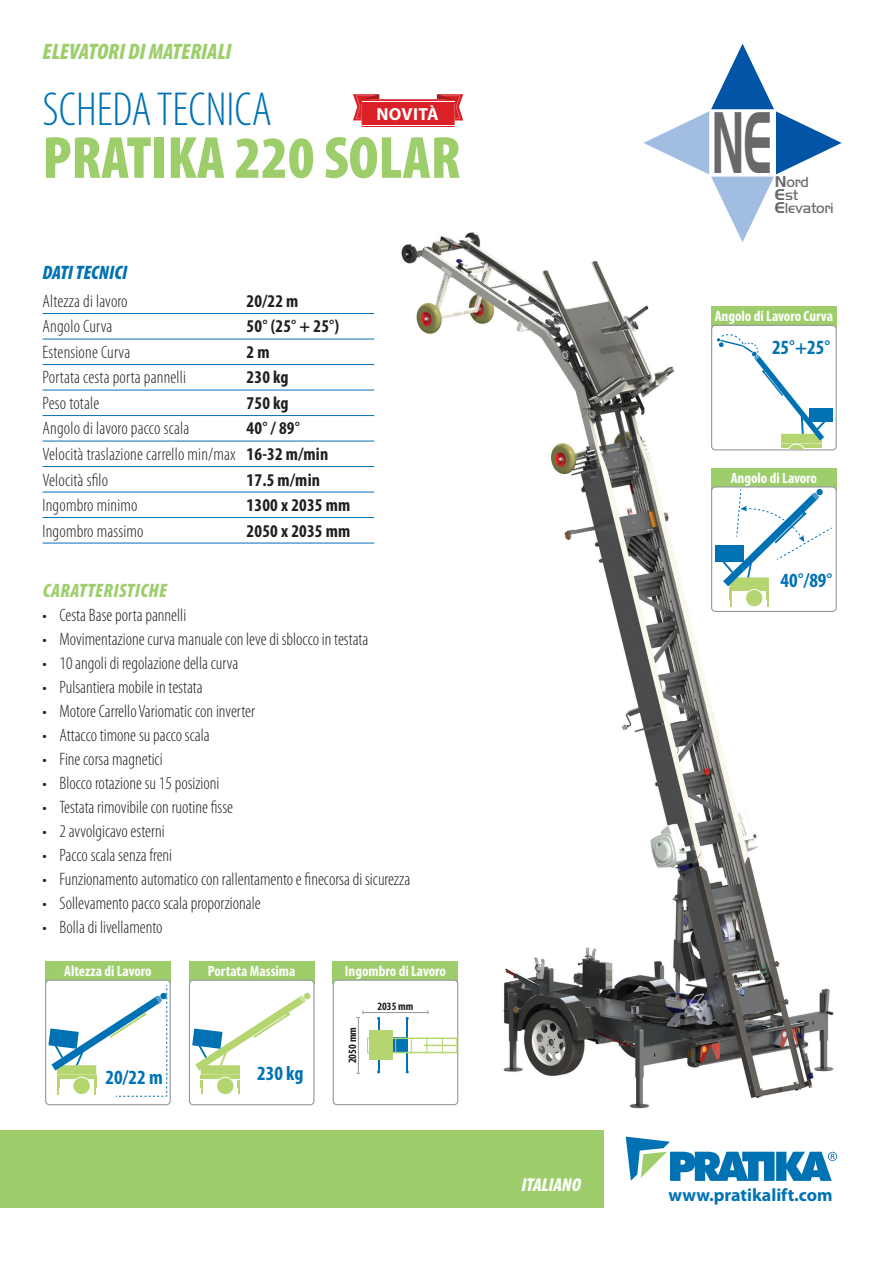
<style>
.page{position:relative;width:893px;height:1263px;background:#fff}
.page>*{position:absolute;margin:0;border:0;box-sizing:border-box;transform-origin:0 0}
.t1{font:84.6px "Handel Gothic BT";color:#69696c;scale:.5 1}
.t2{font:900 condensed 60px "Myriad Pro";color:#9dce6b}
.t3{font:300 condensed 48px "Myriad Pro";color:#0072b4}
.t4{font:italic 900 condensed 22.5px "Myriad Pro";color:#9dce6b}
.t5{font:700 condensed 20.25px "Myriad Pro";color:#0072b4}
.t6{font:italic 900 condensed 19.5px "Myriad Pro";letter-spacing:.02em;color:#9dce6b}
.t7{font:italic 900 condensed 19.5px "Myriad Pro";color:#0072b4}
.t8{font:italic 900 condensed 18.75px "Myriad Pro";color:#fff}
.t9{font:300 condensed 18px/25.5px "Myriad Pro";color:#231f20}
.t10{font:700 condensed 18px "Myriad Pro";letter-spacing:.01em;color:#231f20}
.t11{font:700 18px "Myriad Pro";color:#0072b4}
.t12{font:700 17.55px "Myriad Pro";letter-spacing:.02em;color:#fff}
.t13{font:15.15px/12.6px "Handel Got D Ligh";letter-spacing:-.02em;color:#69696c}
.t14{font:700 condensed 15px "Myriad Pro";color:#fff}
.t15{font:700 condensed 11.25px "Myriad Pro";color:#231f20}
.s1{font-weight:700}
.s2{font-family:"Handel Gothic BT"}
</style>
<div class="page">
<img style="left:386px;top:232px;width:450px;height:877px">
<svg style="left:626px;top:1137px;width:211px;height:44px"></svg>
<div style="left:0;top:1130px;width:604px;height:78px;background:#9dce6b"></div>
<svg style="left:643px;top:44px;width:199px;height:198px"></svg>
<hr style="left:43px;top:313px;width:331px;height:1px;background:#0072b4">
<hr style="left:43px;top:339px;width:331px;height:1px;background:#0072b4">
<hr style="left:43px;top:364px;width:331px;height:1px;background:#0072b4">
<hr style="left:43px;top:390px;width:331px;height:1px;background:#0072b4">
<hr style="left:43px;top:415px;width:331px;height:1px;background:#0072b4">
<hr style="left:43px;top:441px;width:331px;height:1px;background:#0072b4">
<hr style="left:43px;top:466px;width:331px;height:1px;background:#0072b4">
<hr style="left:43px;top:492px;width:331px;height:1px;background:#0072b4">
<hr style="left:43px;top:517px;width:331px;height:1px;background:#0072b4">
<hr style="left:43px;top:543px;width:331px;height:1px;background:#0072b4">
<svg style="left:353px;top:94px;width:110px;height:33px"></svg>
<div style="left:45px;top:961px;width:126px;height:23px;background:#9dce6b"></div>
<div style="left:46px;top:980px;width:124px;height:125px;background:#fff;border-radius:4px"></div>
<div style="left:45px;top:980px;width:126px;height:125px;border:1px solid #939598;border-radius:4px"></div>
<svg style="left:48px;top:985px;width:119px;height:112px"></svg>
<div style="left:189px;top:961px;width:125px;height:23px;background:#9dce6b"></div>
<div style="left:189px;top:980px;width:125px;height:125px;background:#fff;border-radius:4px"></div>
<div style="left:189px;top:980px;width:126px;height:125px;border:1px solid #939598;border-radius:4px"></div>
<div style="left:201px;top:1065px;width:39px;height:10px;background:#b4d56f"></div>
<hr style="left:201px;top:1075px;width:39px;height:4px;background:#b4d56f">
<div style="left:217px;top:1077px;width:17px;height:18px;background:#b4d56f;border-radius:50%"></div>
<div style="left:216px;top:1077px;width:18px;height:18px;border:1px solid #fff;border-radius:50%"></div>
<svg style="left:201px;top:1080px;width:2px;height:14px"></svg>
<svg style="left:238px;top:1080px;width:2px;height:14px"></svg>
<svg style="left:192px;top:993px;width:119px;height:78px"></svg>
<div style="left:711px;top:468px;width:126px;height:23px;background:#9dce6b"></div>
<div style="left:712px;top:487px;width:124px;height:124px;background:#fff;border-radius:4px"></div>
<div style="left:711px;top:486px;width:126px;height:126px;border:1px solid #939598;border-radius:4px"></div>
<div style="left:730px;top:577px;width:39px;height:10px;background:#bbd97d"></div>
<hr style="left:730px;top:587px;width:39px;height:4px;background:#b4d56f">
<div style="left:746px;top:589px;width:17px;height:18px;background:#b4d56f;border-radius:50%"></div>
<div style="left:745px;top:589px;width:18px;height:18px;border:1px solid #fff;border-radius:50%"></div>
<div style="left:716px;top:545px;width:28px;height:17px;background:#0072b4"></div>
<svg style="left:730px;top:592px;width:2px;height:15px"></svg>
<svg style="left:767px;top:592px;width:2px;height:15px"></svg>
<svg style="left:722px;top:489px;width:110px;height:97px"></svg>
<div style="left:333px;top:961px;width:125px;height:23px;background:#9dce6b"></div>
<div style="left:333px;top:980px;width:125px;height:125px;background:#fff;border-radius:4px"></div>
<div style="left:333px;top:980px;width:125px;height:125px;border:1px solid #939598;border-radius:4px"></div>
<div style="left:383px;top:1037px;width:25px;height:16px;background:#0072b4"></div>
<svg style="left:377px;top:1017px;width:3px;height:56px"></svg>
<div style="left:367px;top:1038px;width:90px;height:15px;border:1px solid #b4d56f"></div>
<svg style="left:395px;top:1039px;width:1px;height:13px"></svg>
<svg style="left:405px;top:1017px;width:7px;height:56px"></svg>
<svg style="left:427px;top:1039px;width:1px;height:13px"></svg>
<svg style="left:442px;top:1039px;width:1px;height:13px"></svg>
<hr style="left:368px;top:1038px;width:89px;height:1px;background:#b4d56f">
<hr style="left:368px;top:1052px;width:89px;height:1px;background:#b4d56f">
<div style="left:370px;top:1031px;width:23px;height:29px;background:#b4d56f"></div>
<hr style="left:424px;top:1045px;width:33px;height:1px;background:#b4d56f">
<hr style="left:363px;top:1012px;width:65px;height:1px;background:#939598">
<hr style="left:358px;top:1018px;width:1px;height:55px;background:#939598">
<svg style="left:356px;top:1010px;width:8px;height:8px"></svg>
<div style="left:711px;top:306px;width:126px;height:23px;background:#9dce6b"></div>
<div style="left:712px;top:325px;width:124px;height:125px;background:#fff;border-radius:4px"></div>
<div style="left:711px;top:325px;width:126px;height:125px;border:1px solid #939598;border-radius:4px"></div>
<div style="left:809px;top:408px;width:23px;height:13px;background:#0072b4"></div>
<svg style="left:717px;top:334px;width:113px;height:116px"></svg>
<p class="t4" style="left:43px;top:40px;width:191px">ELEVATORI DI MATERIALI</p>
<h3 class="t3" style="left:43px;top:84px;width:231px">SCHEDA TECNICA</h3>
<h2 class="t2" style="left:43px;top:124px;width:420px">PRATIKA 220 SOLAR</h2>
<p class="t12" style="left:376px;top:104px;width:64px">NOVITÀ</p>
<p class="t7" style="left:43px;top:262px;width:86px">DATI TECNICI</p>
<p class="t9" style="left:43px;top:289px;width:87px">Altezza di lavoro</p>
<p class="t10" style="left:247px;top:291px;width:53px">20/22 m</p>
<p class="t9" style="left:43px;top:314px;width:71px">Angolo Curva</p>
<p class="t10" style="left:247px;top:317px;width:94px">50° (25° + 25°)</p>
<p class="t9" style="left:43px;top:340px;width:89px">Estensione Curva</p>
<p class="t10" style="left:247px;top:342px;width:25px">2 m</p>
<p class="t9" style="left:43px;top:365px;width:145px">Portata cesta porta pannelli</p>
<p class="t10" style="left:247px;top:368px;width:44px">230 kg</p>
<p class="t9" style="left:43px;top:391px;width:58px">Peso totale</p>
<p class="t10" style="left:247px;top:393px;width:44px">750 kg</p>
<p class="t9" style="left:43px;top:416px;width:148px">Angolo di lavoro pacco scala</p>
<p class="t9" style="left:43px;top:416px;width:287px;text-indent:204px"><span class="s1">40° / 89°<br></span>Velocità traslazione carrello min/max <span class="s1">16-32 m/min<br></span>Velocità sfilo</p>
<p class="t10" style="left:247px;top:470px;width:75px">17.5 m/min</p>
<p class="t9" style="left:43px;top:493px;width:97px">Ingombro minimo</p>
<p class="t10" style="left:247px;top:495px;width:105px">1300 x 2035 mm</p>
<p class="t9" style="left:43px;top:518px;width:103px">Ingombro massimo</p>
<p class="t10" style="left:247px;top:521px;width:105px">2050 x 2035 mm</p>
<p class="t6" style="left:43px;top:580px;width:126px">CARATTERISTICHE</p>
<p class="t9" style="left:43px;top:603px;width:145px">• Cesta Base porta pannelli</p>
<p class="t9" style="left:43px;top:627px;width:327px">• Movimentazione curva manuale con leve di sblocco in testata</p>
<p class="t9" style="left:43px;top:651px;width:197px">• 10 angoli di regolazione della curva</p>
<p class="t9" style="left:43px;top:675px;width:162px">• Pulsantiera mobile in testata</p>
<p class="t9" style="left:43px;top:699px;width:214px">• Motore Carrello Variomatic con inverter</p>
<p class="t9" style="left:43px;top:723px;width:169px">• Attacco timone su pacco scala</p>
<p class="t9" style="left:43px;top:747px;width:122px">• Fine corsa magnetici</p>
<p class="t9" style="left:43px;top:771px;width:178px">• Blocco rotazione su 15 posizioni</p>
<p class="t9" style="left:43px;top:795px;width:192px">• Testata rimovibile con ruotine fisse</p>
<p class="t9" style="left:43px;top:819px;width:124px">• 2 avvolgicavo esterni</p>
<p class="t9" style="left:43px;top:843px;width:131px">• Pacco scala senza freni</p>
<p class="t9" style="left:43px;top:867px;width:369px">• Funzionamento automatico con rallentamento e finecorsa di sicurezza</p>
<p class="t9" style="left:43px;top:891px;width:220px">• Sollevamento pacco scala proporzionale</p>
<p class="t9" style="left:43px;top:915px;width:122px">• Bolla di livellamento</p>
<p class="t14" style="left:64px;top:963px;width:89px">Altezza di Lavoro</p>
<p class="t5" style="left:106px;top:1066px;width:59px">20/22 m</p>
<p class="t14" style="left:208px;top:963px;width:89px">Portata Massima</p>
<p class="t5" style="left:257px;top:1062px;width:48px">230 kg</p>
<p class="t14" style="left:345px;top:963px;width:103px">Ingombro di Lavoro</p>
<p class="t15" style="left:377px;top:1000px;width:38px">2035 mm</p>
<p class="t15" style="left:346px;top:1063px;width:38px;rotate:-90deg">2050 mm</p>
<p class="t8" style="left:521px;top:1174px;width:61px">ITALIANO</p>
<h1 class="t1" style="left:712px;top:92px;width:123px">NE</h1>
<p class="t13" style="left:775px;top:176px;width:60px"><span class="s2">N</span>ord<br><span class="s2">E</span>st<br><span class="s2">E</span>levatori</p>
<p class="t14" style="left:715px;top:308px;width:120px">Angolo di Lavoro Curva</p>
<p class="t5" style="left:772px;top:336px;width:60px">25°+25°</p>
<p class="t14" style="left:731px;top:469px;width:88px">Angolo di Lavoro</p>
<p class="t5" style="left:781px;top:569px;width:53px">40°/89°</p>
<p class="t11" style="left:668px;top:1185px;width:166px">www.pratikalift.com</p>
</div>
